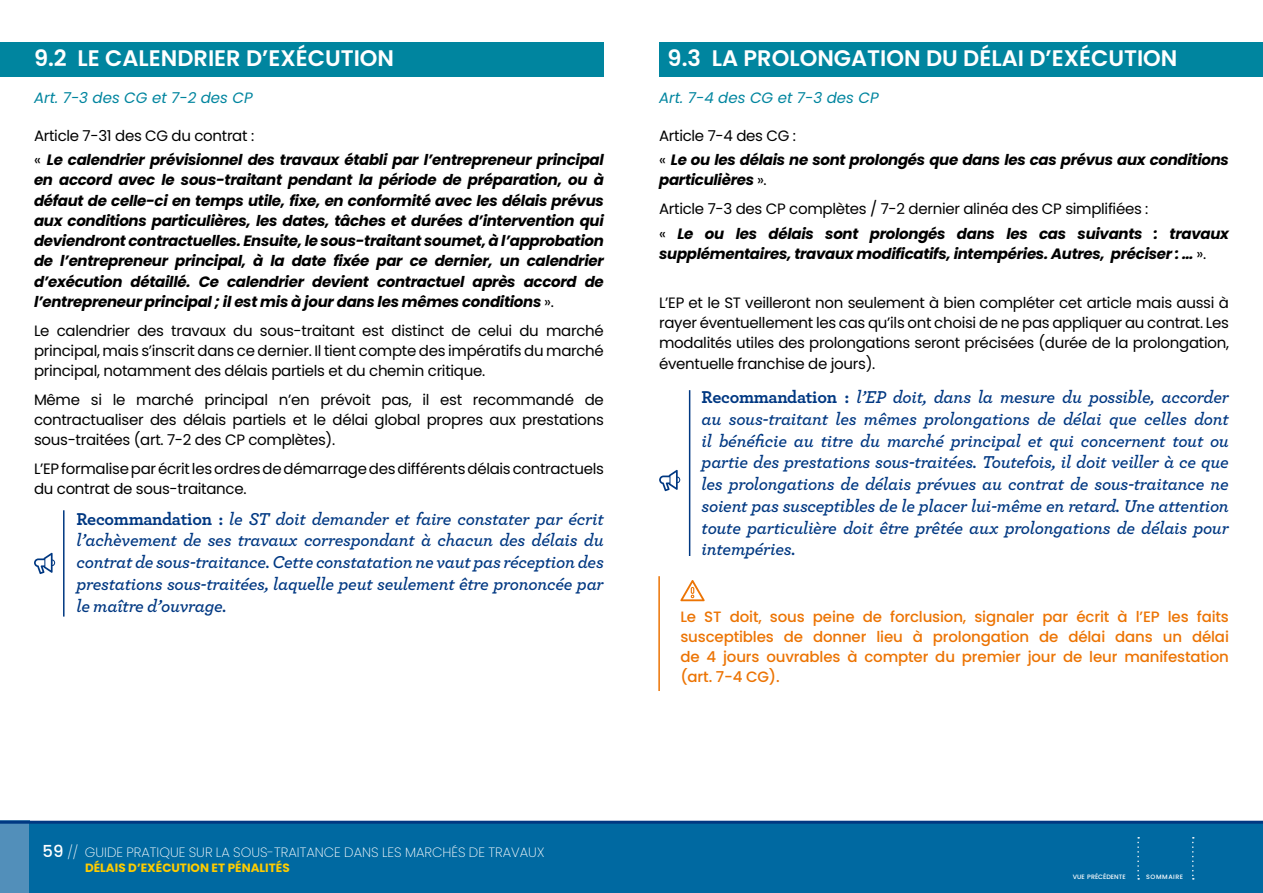
<style>
.page{position:relative;width:1263px;height:893px;background:#fff}
.page>*{position:absolute;margin:0;border:0;box-sizing:border-box;transform-origin:0 0}
.t1{font:600 22.5px "Poppins";color:#fff}
.t2{font:italic 600 18px/21.8px "Archer";letter-spacing:-.015em;color:#003882;text-align:justify}
.t3{font:15px/20.2px "Poppins";letter-spacing:-.02em;color:#000;text-align:justify}
.t4{font:italic 700 15px/20.2px "Poppins";letter-spacing:-.02em;color:#000}
.t5{font:500 15px/20.2px "Poppins";letter-spacing:-.01em;color:#ec7404;text-align:justify}
.t6{font:italic 15px "Poppins";color:#00859f}
.t7{font:200 13.5px "Poppins";color:#fff}
.t8{font:700 12px "Poppins";color:#fecc00}
.t9{font:500 6.3px "Poppins";color:#fff}
.t10{font:500 6.3px "Poppins";letter-spacing:.085em;color:#fff}
.s1{font-weight:400;font-style:normal}
.s2{font-weight:700;font-style:normal}
.s3{font-weight:700;font-style:italic}
.s4{font-weight:500;font-size:16.5px}
</style>
<div class="page">
<div style="left:0;top:821px;width:30px;height:72px;background:#528fba"></div>
<div style="left:30px;top:822px;width:1233px;height:71px;background:#0069a1"></div>
<svg style="left:1192px;top:837px;width:2px;height:43px"></svg>
<svg style="left:1137px;top:837px;width:2px;height:43px"></svg>
<hr style="left:0;top:821px;width:1263px;height:3px;background:#003882">
<div style="left:0;top:43px;width:604px;height:34px;background:#00859f"></div>
<div style="left:659px;top:43px;width:604px;height:34px;background:#00859f"></div>
<svg style="left:680px;top:580px;width:25px;height:21px"></svg>
<svg style="left:34px;top:553px;width:21px;height:21px"></svg>
<svg style="left:659px;top:470px;width:21px;height:21px"></svg>
<hr style="left:63px;top:510px;width:2px;height:107px;background:#003882">
<hr style="left:689px;top:390px;width:1px;height:166px;background:#003882">
<hr style="left:658px;top:576px;width:2px;height:115px;background:#ec7404">
<h1 class="t1" style="left:34px;top:45px;width:362px">9.2 LE CALENDRIER D’EXÉCUTION</h1>
<p class="t6" style="left:34px;top:89px;width:220px">Art. 7-3 des CG et 7-2 des CP</p>
<p class="t4" style="left:34px;top:123px;width:571px;line-height:24.5px"><span class="s1">Article 7-31 des CG du contrat :<br>«</span> Le calendrier prévisionnel des travaux établi par l’entrepreneur principal</p>
<p class="t4" style="left:34px;top:170px;width:571px;text-align:justify">en accord avec le sous-traitant pendant la période de préparation, ou à défaut de celle-ci en temps utile, fixe, en conformité avec les délais prévus aux conditions particulières, les dates, tâches et durées d’intervention qui deviendront contractuelles. Ensuite, le sous-traitant soumet, à l’approbation de l’entrepreneur principal, à la date fixée par ce dernier, un calendrier d’exécution détaillé. Ce calendrier devient contractuel après accord de l’entrepreneur principal ; il est mis à jour dans les mêmes conditions <span class="s1">».</span></p>
<p class="t3" style="left:34px;top:320px;width:571px">Le calendrier des travaux du sous-traitant est distinct de celui du marché principal, mais s’inscrit dans ce dernier. Il tient compte des impératifs du marché principal, notamment des délais partiels et du chemin critique.</p>
<p class="t3" style="left:34px;top:390px;width:571px">Même si le marché principal n’en prévoit pas, il est recommandé de contractualiser des délais partiels et le délai global propres aux prestations sous-traitées (art. 7-2 des CP complètes).</p>
<p class="t3" style="left:34px;top:459px;width:571px">L’EP formalise par écrit les ordres de démarrage des différents délais contractuels du contrat de sous-traitance.</p>
<p class="t2" style="left:77px;top:507px;width:529px"><span class="s2">Recommandation :</span> le ST doit demander et faire constater par écrit l’achèvement de ses travaux correspondant à chacun des délais du contrat de sous-traitance. Cette constatation ne vaut pas réception des prestations sous-traitées, laquelle peut seulement être prononcée par le maître d’ouvrage.</p>
<h1 class="t1" style="left:668px;top:45px;width:511px">9.3 LA PROLONGATION DU DÉLAI D’EXÉCUTION</h1>
<p class="t6" style="left:659px;top:89px;width:221px">Art. 7-4 des CG et 7-3 des CP</p>
<p class="t4" style="left:659px;top:123px;width:571px;line-height:24.5px"><span class="s1">Article 7-4 des CG :<br>«</span> Le ou les délais ne sont prolongés que dans les cas prévus aux conditions</p>
<p class="t3" style="left:659px;top:166px;width:491px;line-height:28.8px"><span class="s3">particulières</span> ».<br>Article 7-3 des CP complètes / 7-2 dernier alinéa des CP simplifiées :</p>
<p class="t4" style="left:659px;top:223px;width:571px"><span class="s1">«</span> Le ou les délais sont prolongés dans les cas suivants : travaux supplémentaires, travaux modificatifs, intempéries. Autres, préciser : … <span class="s1">».</span></p>
<p class="t3" style="left:659px;top:293px;width:571px">L’EP et le ST veilleront non seulement à bien compléter cet article mais aussi à rayer éventuellement les cas qu’ils ont choisi de ne pas appliquer au contrat. Les modalités utiles des prolongations seront précisées (durée de la prolongation, éventuelle franchise de jours).</p>
<p class="t2" style="left:702px;top:385px;width:529px"><span class="s2">Recommandation :</span> l’EP doit, dans la mesure du possible, accorder au sous-traitant les mêmes prolongations de délai que celles dont il bénéficie au titre du marché principal et qui concernent tout ou partie des prestations sous-traitées. Toutefois, il doit veiller à ce que les prolongations de délais prévues au contrat de sous-traitance ne soient pas susceptibles de le placer lui-même en retard. Une attention toute particulière doit être prêtée aux prolongations de délais pour intempéries.</p>
<p class="t5" style="left:680px;top:606px;width:550px">Le ST doit, sous peine de forclusion, signaler par écrit à l’EP les faits susceptibles de donner lieu à prolongation de délai dans un délai de 4 jours ouvrables à compter du premier jour de leur manifestation (art. 7-4 CG).</p>
<p class="t7" style="left:43px;top:844px;width:503px"><span class="s4">59</span> // GUIDE PRATIQUE SUR LA SOUS-TRAITANCE DANS LES MARCHÉS DE TRAVAUX</p>
<p class="t8" style="left:85px;top:860px;width:206px">DÉLAIS D’EXÉCUTION ET PÉNALITÉS</p>
<p class="t9" style="left:1073px;top:873px;width:54px">VUE PRÉCÉDENTE</p>
<p class="t10" style="left:1146px;top:873px;width:38px">SOMMAIRE</p>
</div>
